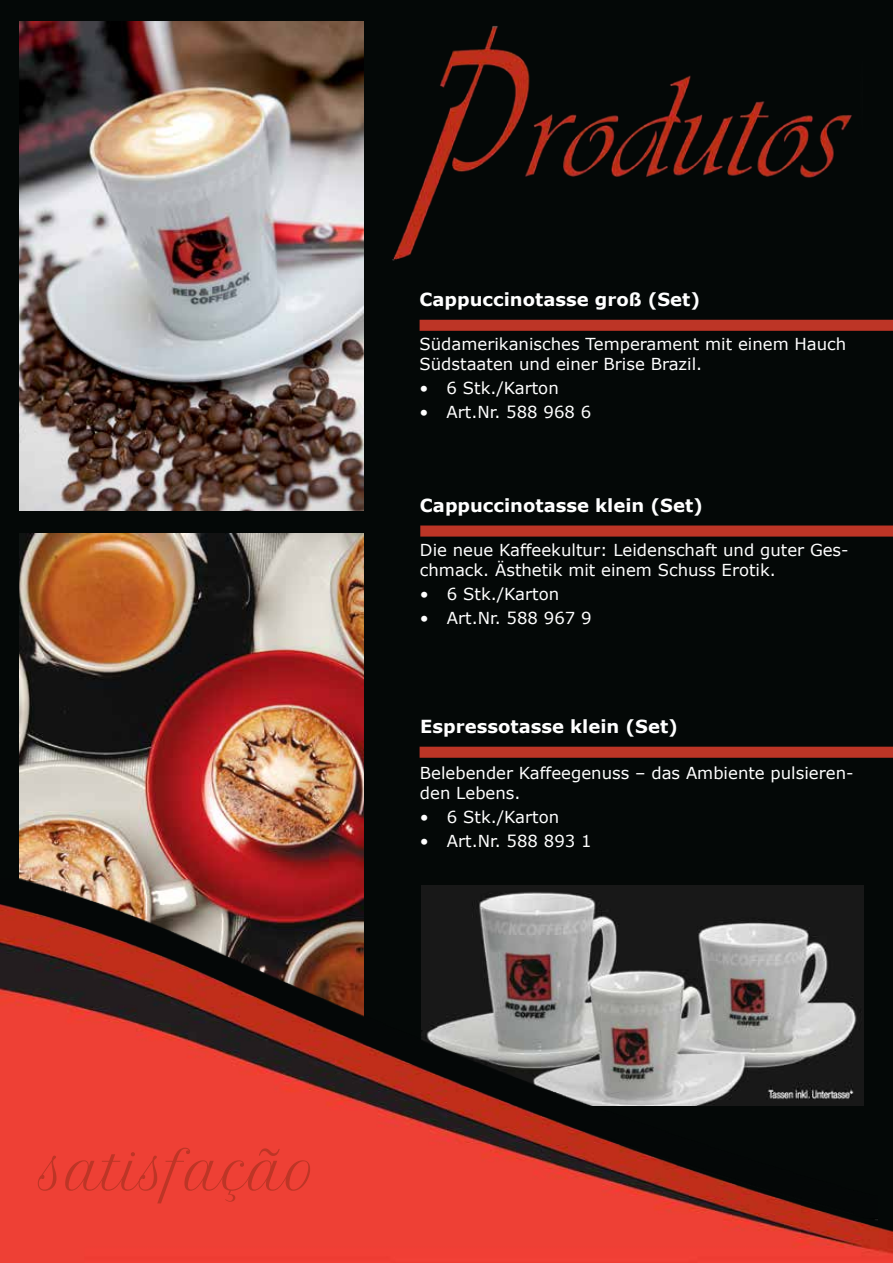
<style>
.page{position:relative;width:893px;height:1263px;background:#fff}
.page>*{position:absolute;margin:0;border:0;box-sizing:border-box;transform-origin:0 0}
.t1{font:51px "Petit Formal Script";color:#bd3526}
.t2{font:700 18px "Verdana";color:#fff}
.t3{font:16.5px/19.8px "Verdana";color:#fff}
</style>
<div class="page">
<div style="left:0;top:0;width:893px;height:904px;background:#040807"></div>
<img style="left:19px;top:534px;width:345px;height:344px">
<img style="left:19px;top:21px;width:345px;height:489px">
<div style="left:420px;top:320px;width:472px;height:10px;background:#bd3526"></div>
<div style="left:420px;top:320px;width:473px;height:11px;border:2px solid #bd3526"></div>
<div style="left:421px;top:526px;width:472px;height:10px;background:#bd3526"></div>
<div style="left:420px;top:525px;width:473px;height:12px;border:2px solid #bd3526"></div>
<div style="left:420px;top:747px;width:472px;height:10px;background:#bd3526"></div>
<div style="left:420px;top:747px;width:473px;height:11px;border:2px solid #bd3526"></div>
<img style="left:385px;top:21px;width:478px;height:265px">
<img style="left:0;top:878px;width:877px;height:26px">
<img style="left:0;top:904px;width:893px;height:359px">
<p class="t2" style="left:420px;top:288px;width:282px">Cappuccinotasse groß (Set)</p>
<p class="t3" style="left:420px;top:334px;width:428px">Südamerikanisches Temperament mit einem Hauch<br>Südstaaten und einer Brise Brazil.</p>
<p class="t3" style="left:420px;top:378px;width:141px">• 6 Stk./Karton</p>
<p class="t3" style="left:420px;top:402px;width:173px">• Art.Nr. 588 968 6</p>
<p class="t2" style="left:420px;top:493px;width:285px">Cappuccinotasse klein (Set)</p>
<p class="t3" style="left:420px;top:540px;width:430px">Die neue Kaffeekultur: Leidenschaft und guter Ges&shy;chmack. Ästhetik mit einem Schuss Erotik.</p>
<p class="t3" style="left:420px;top:584px;width:141px">• 6 Stk./Karton</p>
<p class="t3" style="left:420px;top:608px;width:173px">• Art.Nr. 588 967 9</p>
<p class="t2" style="left:420px;top:715px;width:259px">Espressotasse klein (Set)</p>
<p class="t3" style="left:420px;top:763px;width:435px">Belebender Kaffeegenuss – das Ambiente pulsieren&shy;den Lebens.</p>
<p class="t3" style="left:420px;top:807px;width:141px">• 6 Stk./Karton</p>
<p class="t3" style="left:420px;top:831px;width:173px">• Art.Nr. 588 893 1</p>
<h1 class="t1" style="left:41px;top:1140px;width:277px">satisfação</h1>
</div>
